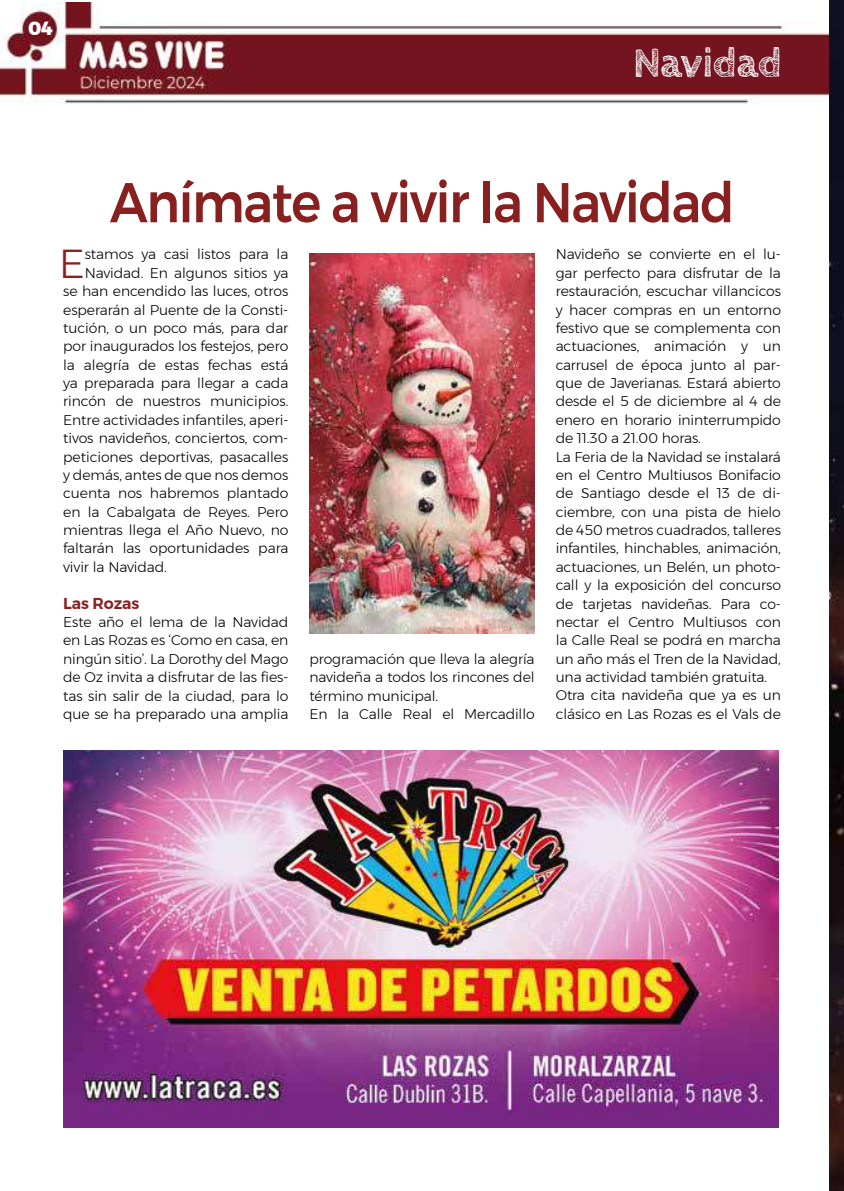
<style>
.page{position:relative;width:844px;height:1191px;background:#fff}
.page>*{position:absolute;margin:0;border:0;box-sizing:border-box;transform-origin:0 0}
.t1{font:500 56px "Montserrat";letter-spacing:-.025em;color:#88201f;scale:.9 1}
.t2{font:700 42px "Cabin Sketch";color:#fff}
.t3{font:300 40.25px "Montserrat";color:#88201f}
.t4{font:800 19.07px "Montserrat";color:#fff}
.t5{font:600 15.75px "Montserrat";letter-spacing:-.005em;color:#88201f}
.t6{font:300 14px/18.4px "Montserrat";letter-spacing:-.01em;color:#000}
</style>
<div class="page">
<img style="left:0;top:3px;width:828px;height:101px">
<img style="left:828px;top:0;width:15px;height:1191px">
<img style="left:63px;top:750px;width:715px;height:378px">
<img style="left:309px;top:253px;width:225px;height:381px">
<h3 class="t4" style="left:28px;top:13px;width:26px">04</h3>
<h2 class="t2" style="left:633px;top:39px;width:150px">Navidad</h2>
<h1 class="t1" style="left:110px;top:158px;width:695px">Anímate a vivir la Navidad</h1>
<h3 class="t3" style="left:59px;top:233px;width:28px">E</h3>
<p class="t6" style="left:85px;top:245px;width:205px">stamos ya casi listos para la</p>
<p class="t6" style="left:85px;top:263px;width:205px">Navidad. En algunos sitios ya</p>
<p class="t6" style="left:63px;top:282px;width:227px">se han encendido las luces, otros</p>
<p class="t6" style="left:63px;top:300px;width:227px">esperarán al Puente de la Consti-</p>
<p class="t6" style="left:63px;top:318px;width:227px">tución, o un poco más, para dar</p>
<p class="t6" style="left:63px;top:337px;width:227px">por inaugurados los festejos, pero</p>
<p class="t6" style="left:63px;top:355px;width:227px">la alegría de estas fechas está</p>
<p class="t6" style="left:63px;top:374px;width:227px">ya preparada para llegar a cada</p>
<p class="t6" style="left:63px;top:392px;width:227px">rincón de nuestros municipios.</p>
<p class="t6" style="left:63px;top:410px;width:227px">Entre actividades infantiles, aperi-</p>
<p class="t6" style="left:63px;top:429px;width:227px">tivos navideños, conciertos, com-</p>
<p class="t6" style="left:63px;top:447px;width:227px">peticiones deportivas, pasacalles</p>
<p class="t6" style="left:63px;top:465px;width:227px">y demás, antes de que nos demos</p>
<p class="t6" style="left:63px;top:484px;width:227px">cuenta nos habremos plantado</p>
<p class="t6" style="left:63px;top:502px;width:227px">en la Cabalgata de Reyes. Pero</p>
<p class="t6" style="left:63px;top:521px;width:227px">mientras llega el Año Nuevo, no</p>
<p class="t6" style="left:63px;top:539px;width:227px">faltarán las oportunidades para</p>
<p class="t6" style="left:63px;top:557px;width:105px">vivir la Navidad.</p>
<p class="t5" style="left:63px;top:590px;width:78px">Las Rozas</p>
<p class="t6" style="left:63px;top:612px;width:227px;text-align:justify">Este año el lema de la Navidad en Las Rozas es ‘Como en casa, en ningún sitio’. La Dorothy del Mago de Oz invita a disfrutar de las fies&shy;tas sin salir de la ciudad, para lo que se ha preparado una amplia</p>
<p class="t6" style="left:309px;top:649px;width:227px">programación que lleva la alegría navideña a todos los rincones del término municipal.<br>En la Calle Real el Mercadillo</p>
<p class="t6" style="left:555px;top:245px;width:227px">Navideño se convierte en el lu&shy;gar perfecto para disfrutar de la restauración, escuchar villancicos y hacer compras en un entorno festivo que se complementa con actuaciones, animación y un carrusel de época junto al par&shy;que de Javerianas. Estará abierto desde el 5 de diciembre al 4 de enero en horario ininterrumpido de 11.30 a 21.00 horas.<br>La Feria de la Navidad se instalará en el Centro Multiusos Bonifacio de Santiago desde el 13 de di&shy;ciembre, con una pista de hielo de 450 metros cuadrados, talleres infantiles, hinchables, animación, actuaciones, un Belén, un photo&shy;call y la exposición del concurso de tarjetas navideñas. Para co&shy;nectar el Centro Multiusos con la Calle Real se podrá en marcha un año más el Tren de la Navidad, una actividad también gratuita.<br>Otra cita navideña que ya es un clásico en Las Rozas es el Vals de</p>
</div>
